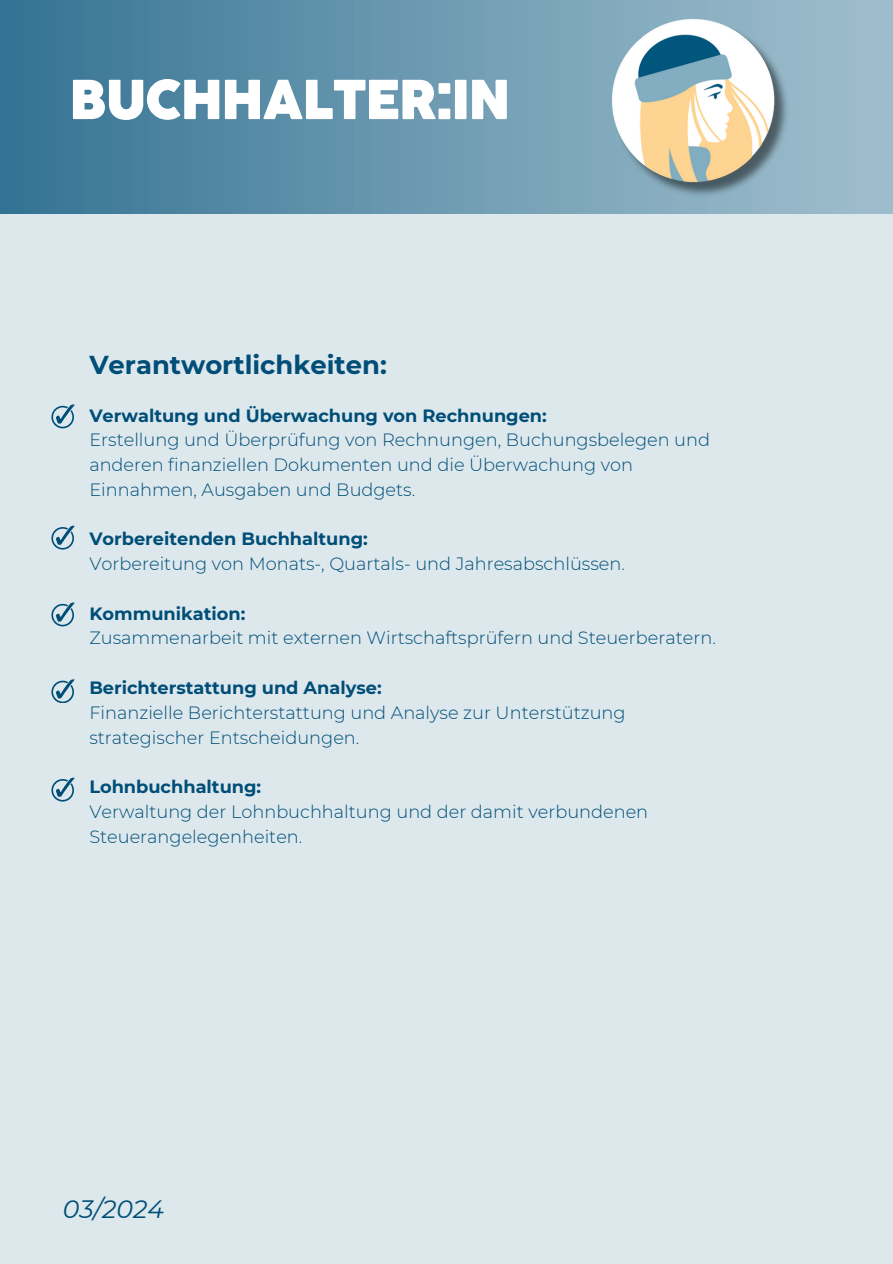
<style>
.page{position:relative;width:893px;height:1264px;background:#fff}
.page>*{position:absolute;margin:0;border:0;box-sizing:border-box;transform-origin:0 0}
.t1{font:700 52.05px "Cocogoose Pro";color:#fff}
.t2{font:700 25.8px "Montserrat";color:#004e77}
.t3{font:italic 25.2px "Montserrat";color:#004e77}
.t4{font:300 17.7px/24.8px "Montserrat";color:#004e77}
.t5{font:700 17.7px "Montserrat";color:#004e77}
</style>
<div class="page">
<div style="left:0;top:214px;width:892px;height:1049px;background:#dde8ed"></div>
<svg style="left:51px;top:404px;width:23px;height:24px"></svg>
<svg style="left:51px;top:525px;width:23px;height:24px"></svg>
<svg style="left:51px;top:602px;width:23px;height:24px"></svg>
<svg style="left:51px;top:679px;width:23px;height:24px"></svg>
<svg style="left:51px;top:777px;width:23px;height:24px"></svg>
<div style="left:0;top:0;width:892px;height:214px;background:linear-gradient(to right,#377594,#a3c0ce)"></div>
<img style="left:602px;top:9px;width:201px;height:189px">
<p class="t1" style="left:70px;top:75px;width:441px">BUCHHALTER:IN</p>
<p class="t2" style="left:89px;top:349px;width:299px">Verantwortlichkeiten:</p>
<p class="t5" style="left:89px;top:404px;width:459px">Verwaltung und Überwachung von Rechnungen:</p>
<h1 class="t4" style="left:89px;top:427px;width:622px">Erstellung und Überprüfung von Rechnungen, Buchungsbelegen und anderen finanziellen Dokumenten und die Überwachung von<br>Einnahmen, Ausgaben und Budgets.</h1>
<p class="t5" style="left:89px;top:528px;width:280px">Vorbereitenden Buchhaltung:</p>
<p class="t4" style="left:89px;top:551px;width:537px">Vorbereitung von Monats-, Quartals- und Jahresabschlüssen.</p>
<p class="t5" style="left:89px;top:602px;width:157px">Kommunikation:</p>
<p class="t4" style="left:89px;top:625px;width:628px">Zusammenarbeit mit externen Wirtschaftsprüfern und Steuerberatern.</p>
<p class="t5" style="left:89px;top:677px;width:294px">Berichterstattung und Analyse:</p>
<p class="t4" style="left:89px;top:700px;width:537px">Finanzielle Berichterstattung und Analyse zur Unterstützung strategischer Entscheidungen.</p>
<h2 class="t5" style="left:89px;top:776px;width:173px">Lohnbuchhaltung:</h2>
<p class="t4" style="left:89px;top:799px;width:560px">Verwaltung der Lohnbuchhaltung und der damit verbundenen<br>Steuerangelegenheiten.</p>
<p class="t3" style="left:63px;top:1193px;width:103px">03/2024</p>
</div>
